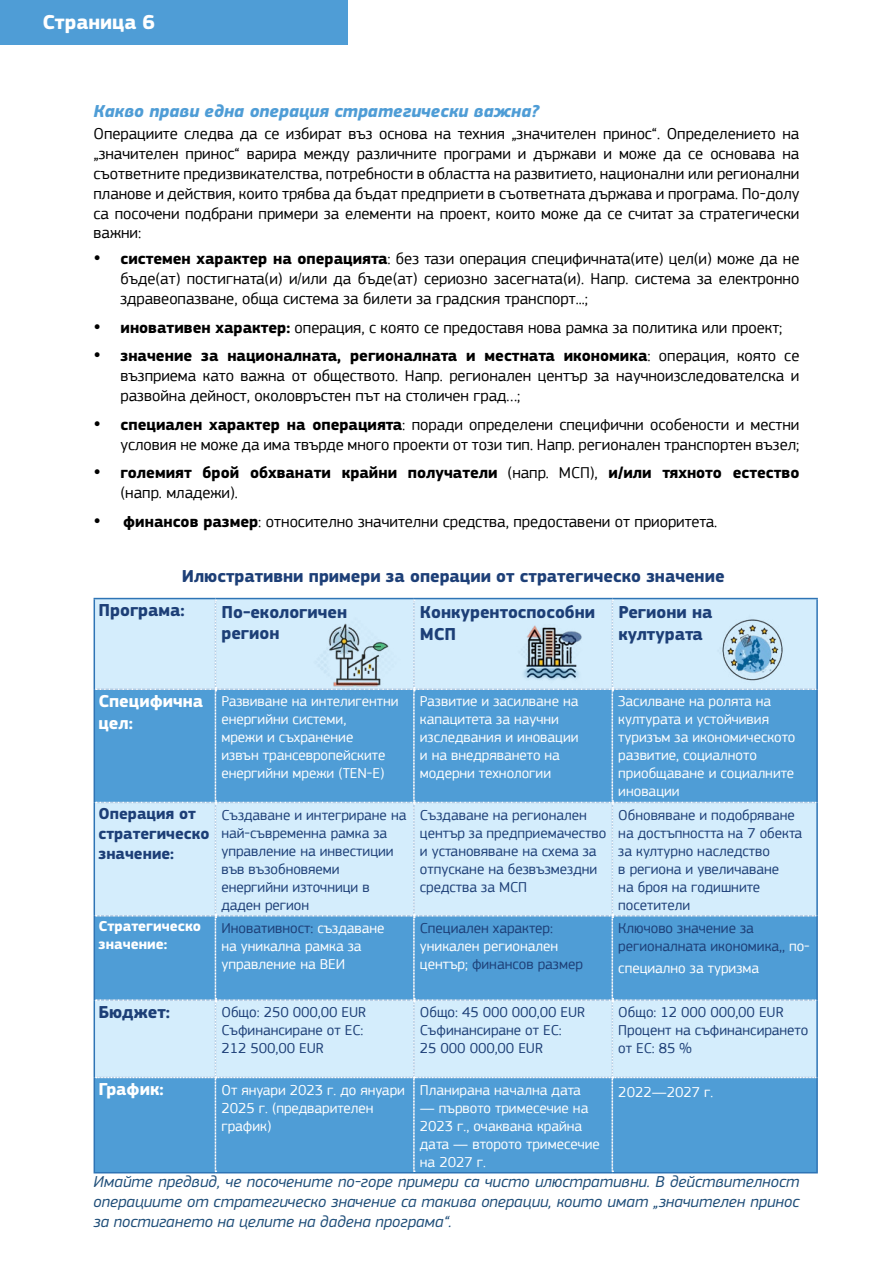
<style>
.page{position:relative;width:893px;height:1263px;background:#fff}
.page>*{position:absolute;margin:0;border:0;box-sizing:border-box;transform-origin:0 0}
.t1{font:700 21px "EC Square Sans Pro";color:#fff}
.t2{font:700 18px/21.6px "EC Square Sans Pro";color:#1d3f77}
.t3{font:italic 700 18px "EC Square Sans Pro";color:#4f9dd6}
.t4{font:700 18px/21.6px "EC Square Sans Pro";color:#fff}
.t5{font:16.5px/19.8px "EC Square Sans Pro";color:#000;text-align:justify}
.t6{font:italic 16.5px/19.8px "EC Square Sans Pro";color:#1f4e79;text-align:justify}
.t7{font:700 16.5px/19.8px "EC Square Sans Pro";color:#000}
.t8{font:700 16.5px/19.8px "EC Square Sans Pro";color:#1d3f77}
.t9{font:15px/18px "EC Square Sans Pro";color:#fff}
.t10{font:15px/18px "EC Square Sans Pro";color:#1d3f77}
.t11{font:700 15px/18px "EC Square Sans Pro";color:#fff}
.s1{font-weight:700}
.s2{font-weight:400}
.s3{color:#1d3f77}
.s4{color:#fff}
</style>
<div class="page">
<div style="left:0;top:0;width:347px;height:45px;background:#4f9dd6"></div>
<svg style="left:96px;top:599px;width:720px;height:573px;background:#8dc2e7"></svg>
<hr style="left:94px;top:598px;width:121px;height:1px;background:#2e74b5">
<hr style="left:94px;top:599px;width:1px;height:90px;background:#2e74b5">
<hr style="left:215px;top:598px;width:199px;height:1px;background:#2e74b5">
<hr style="left:414px;top:598px;width:198px;height:1px;background:#2e74b5">
<hr style="left:612px;top:598px;width:206px;height:1px;background:#2e74b5">
<hr style="left:816px;top:599px;width:2px;height:90px;background:#2e74b5">
<hr style="left:94px;top:689px;width:1px;height:113px;background:#2e74b5">
<hr style="left:816px;top:689px;width:2px;height:113px;background:#2e74b5">
<hr style="left:94px;top:802px;width:1px;height:114px;background:#2e74b5">
<hr style="left:816px;top:802px;width:2px;height:114px;background:#2e74b5">
<hr style="left:94px;top:916px;width:1px;height:84px;background:#2e74b5">
<hr style="left:816px;top:916px;width:2px;height:84px;background:#2e74b5">
<hr style="left:94px;top:1000px;width:1px;height:77px;background:#2e74b5">
<hr style="left:816px;top:1000px;width:2px;height:77px;background:#2e74b5">
<hr style="left:94px;top:1077px;width:1px;height:95px;background:#2e74b5">
<hr style="left:816px;top:1077px;width:2px;height:95px;background:#2e74b5">
<hr style="left:94px;top:1172px;width:121px;height:1px;background:#2e74b5">
<hr style="left:215px;top:1172px;width:199px;height:1px;background:#2e74b5">
<hr style="left:414px;top:1172px;width:198px;height:1px;background:#2e74b5">
<hr style="left:612px;top:1172px;width:206px;height:1px;background:#2e74b5">
<img style="left:297px;top:609px;width:120px;height:107px">
<img style="left:510px;top:624px;width:86px;height:72px">
<img style="left:707px;top:603px;width:91px;height:94px">
<p class="t1" style="left:43px;top:9px;width:114px">Страница 6</p>
<p class="t3" style="left:94px;top:100px;width:447px">Какво прави една операция стратегически важна?</p>
<p class="t5" style="left:94px;top:124px;width:707px">Операциите следва да се избират въз основа на техния „значителен принос“. Определението на „значителен принос“ варира между различните програми и държави и може да се основава на съответните предизвикателства, потребности в областта на развитието, национални или регионални планове и действия, които трябва да бъдат предприети в съответната държава и програма. По-долу са посочени подбрани примери за елементи на проект, които може да се считат за стратегически важни:</p>
<p class="t5" style="left:121px;top:249px;width:680px;text-indent:-27px">• <span class="s1">системен характер на операцията</span>: без тази операция специфичната(ите) цел(и) може да не бъде(ат) постигната(и) и/или да бъде(ат) сериозно засегната(и). Напр. система за електронно здравеопазване, обща система за билети за градския транспорт...;</p>
<p class="t5" style="left:94px;top:317px;width:690px">• <span class="s1">иновативен характер:</span> операция, с която се предоставя нова рамка за политика или проект;</p>
<p class="t5" style="left:121px;top:346px;width:680px;text-indent:-27px">• <span class="s1">значение за националната, регионалната и местната икономика</span>: операция, която се възприема като важна от обществото. Напр. регионален център за научноизследователска и развойна дейност, околовръстен път на столичен град…;</p>
<p class="t5" style="left:94px;top:414px;width:707px;text-align:right">• <span class="s1">специален характер на операцията</span>: поради определени специфични особености и местни условия не може да има твърде много проекти от този тип. Напр. регионален транспортен възел;</p>
<p class="t7" style="left:121px;top:463px;width:680px;text-indent:-27px">• големият брой обхванати крайни получатели <span class="s2">(напр. МСП),</span> и/или тяхното естество <span class="s2">(напр. младежи).</span></p>
<p class="t5" style="left:94px;top:512px;width:625px">• <span class="s1">финансов размер</span>: относително значителни средства, предоставени от приоритета.</p>
<p class="t2" style="left:182px;top:566px;width:544px">Илюстративни примери за операции от стратегическо значение</p>
<p class="t2" style="left:99px;top:600px;width:88px">Програма:</p>
<p class="t2" style="left:221px;top:602px;width:127px;line-height:21px">По-екологичен регион</p>
<p class="t2" style="left:420px;top:602px;width:177px">Конкурентоспособни<br>МСП</p>
<p class="t2" style="left:618px;top:602px;width:96px">Региони на културата</p>
<p class="t4" style="left:99px;top:691px;width:106px">Специфична цел:</p>
<p class="t9" style="left:221px;top:693px;width:179px">Развиване на интелигентни енергийни системи,<br>мрежи и съхранение<br>извън трансевропейските енергийни мрежи (TEN-E)</p>
<p class="t9" style="left:420px;top:693px;width:160px">Развитие и засилване на капацитета за научни изследвания и иновации и на внедряването на модерни технологии</p>
<p class="t9" style="left:618px;top:693px;width:179px">Засилване на ролята на културата и устойчивия туризъм за икономическото развитие, социалното приобщаване и социалните иновации</p>
<p class="t8" style="left:99px;top:804px;width:113px">Операция от стратегическо значение:</p>
<p class="t10" style="left:221px;top:806px;width:186px">Създаване и интегриране на най-съвременна рамка за управление на инвестиции във възобновяеми енергийни източници в даден регион</p>
<p class="t10" style="left:420px;top:806px;width:188px">Създаване на регионален център за предприемачество и установяване на схема за отпускане на безвъзмездни средства за МСП</p>
<p class="t10" style="left:618px;top:806px;width:185px">Обновяване и подобряване на достъпността на 7 обекта за културно наследство<br>в региона и увеличаване<br>на броя на годишните посетители</p>
<p class="t11" style="left:99px;top:918px;width:104px">Стратегическо значение:</p>
<p class="t9" style="left:221px;top:919px;width:165px"><span class="s3">Иновативност:</span> създаване на уникална рамка за управление на ВЕИ</p>
<p class="t10" style="left:420px;top:919px;width:135px">Специален характер:</p>
<p class="t10" style="left:618px;top:919px;width:193px">Ключово значение за регионалната икономика,, <span class="s4">по-</span></p>
<p class="t9" style="left:618px;top:959px;width:142px">специално за туризма</p>
<p class="t9" style="left:420px;top:937px;width:164px">уникален регионален център; <span class="s3">финансов размер</span></p>
<p class="t2" style="left:99px;top:1002px;width:73px">Бюджет:</p>
<p class="t10" style="left:221px;top:1004px;width:146px">Общо: 250 000,00 EUR<br>Съфинансиране от ЕС:<br>212 500,00 EUR</p>
<p class="t10" style="left:420px;top:1004px;width:167px">Общо: 45 000 000,00 EUR<br>Съфинансиране от ЕС:<br>25 000 000,00 EUR</p>
<p class="t10" style="left:618px;top:1004px;width:192px">Общо: 12 000 000,00 EUR<br>Процент на съфинансирането от ЕС: 85 %</p>
<p class="t4" style="left:99px;top:1079px;width:67px">График:</p>
<p class="t9" style="left:221px;top:1081px;width:185px">От януари 2023 г. до януари<br>2025 г. (предварителен график)</p>
<p class="t9" style="left:420px;top:1081px;width:163px">Планирана начална дата</p>
<p class="t9" style="left:618px;top:1083px;width:96px">2022—2027 г.</p>
<p class="t9" style="left:420px;top:1099px;width:182px">— първото тримесечие на<br>2023 г., очаквана крайна дата — второто тримесечие на 2027 г.</p>
<p class="t6" style="left:94px;top:1172px;width:707px">Имайте предвид, че посочените по-горе примери са чисто илюстративни. В действителност операциите от стратегическо значение са такива операции, които имат „значителен принос за постигането на целите на дадена програма“.</p>
</div>
